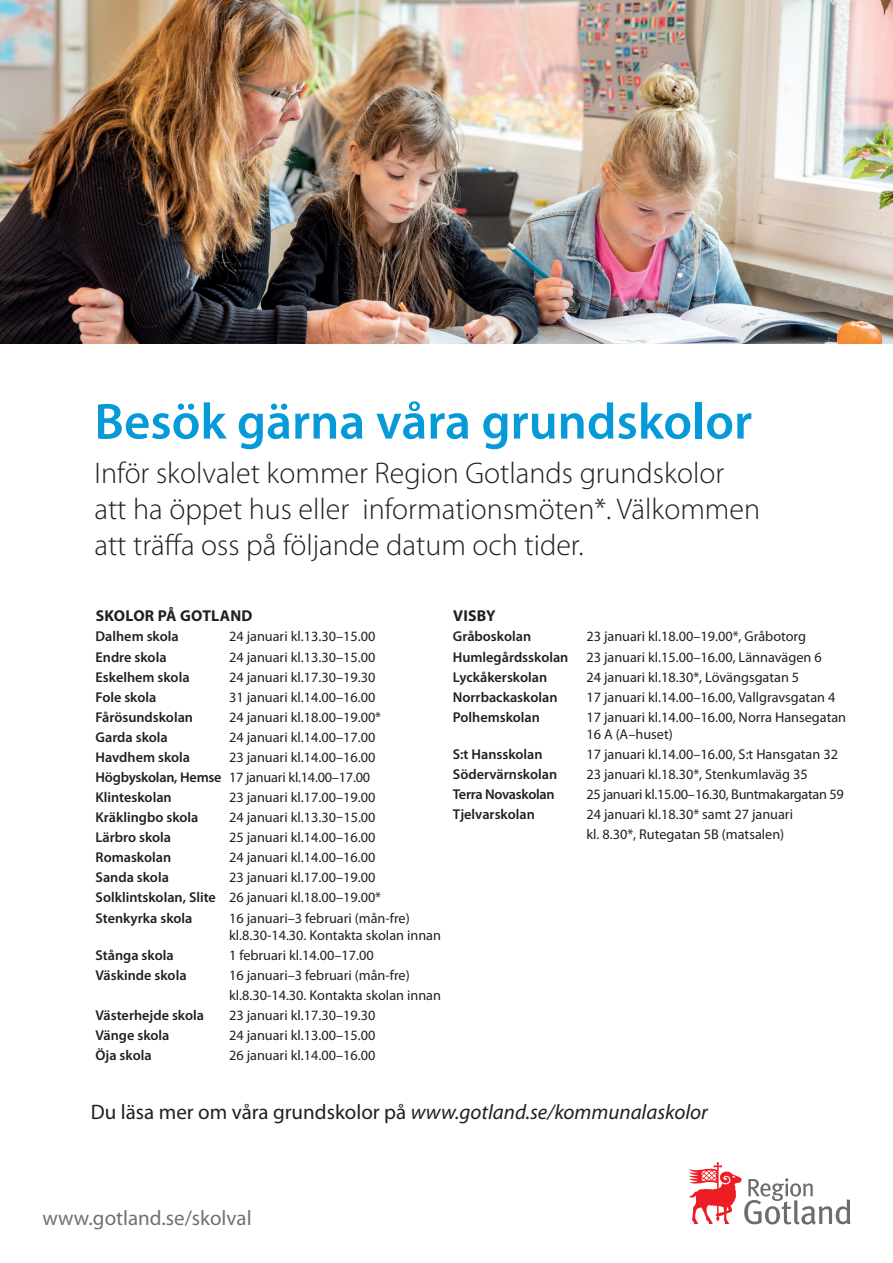
<style>
.page{position:relative;width:893px;height:1263px;background:#fff}
.page>*{position:absolute;margin:0;border:0;box-sizing:border-box;transform-origin:0 0}
.t1{font:600 51px "Myriad Pro";color:#069ad9}
.t2{font:300 30px/36px "Myriad Pro";color:#231f20}
.t3{font:italic 21px "Myriad Pro";color:#231f20}
.t4{font:21px "Myriad Pro";color:#717074}
.t5{font:700 15.75px "Myriad Pro";letter-spacing:.02em;color:#231f20}
.t6{font:14.25px/20.1px "Myriad Pro";color:#231f20}
.t7{font:600 14.25px "Myriad Pro";color:#231f20}
.t8{font:14.25px "Myriad Pro";letter-spacing:-.02em;color:#231f20}
.t9{font:600 14.25px "Myriad Pro";letter-spacing:-.02em;color:#231f20}
.s1{font-weight:600}
.s2{font-style:normal}
</style>
<div class="page">
<svg style="left:689px;top:1162px;width:161px;height:63px"></svg>
<img style="left:0;top:0;width:893px;height:343px">
<h1 class="t1" style="left:94px;top:389px;width:659px">Besök gärna våra grundskolor</h1>
<h2 class="t2" style="left:94px;top:455px;width:667px">Inför skolvalet kommer Region Gotlands grundskolor att ha öppet hus eller informationsmöten*. Välkommen att träffa oss på följande datum och tider.</h2>
<p class="t5" style="left:96px;top:606px;width:158px">SKOLOR PÅ GOTLAND</p>
<p class="t7" style="left:96px;top:628px;width:85px">Dalhem skola</p>
<p class="t6" style="left:229px;top:626px;width:148px">24 januari kl.13.30–15.00</p>
<p class="t7" style="left:96px;top:648px;width:73px">Endre skola</p>
<p class="t6" style="left:229px;top:646px;width:148px">24 januari kl.13.30–15.00</p>
<p class="t7" style="left:96px;top:668px;width:96px">Eskelhem skola</p>
<p class="t6" style="left:229px;top:666px;width:148px">24 januari kl.17.30–19.30</p>
<p class="t7" style="left:96px;top:688px;width:62px">Fole skola</p>
<p class="t6" style="left:229px;top:687px;width:148px">31 januari kl.14.00–16.00</p>
<p class="t7" style="left:96px;top:708px;width:99px">Fårösundskolan</p>
<p class="t6" style="left:229px;top:707px;width:154px">24 januari kl.18.00–19.00*</p>
<p class="t7" style="left:96px;top:728px;width:74px">Garda skola</p>
<p class="t6" style="left:229px;top:727px;width:148px">24 januari kl.14.00–17.00</p>
<p class="t7" style="left:96px;top:748px;width:96px">Havdhem skola</p>
<p class="t6" style="left:96px;top:747px;width:281px;text-indent:133px">23 januari kl.14.00–16.00<br><span class="s1">Högbyskolan, Hemse</span> 17 januari kl.14.00–17.00<br><span class="s1">Klinteskolan</span></p>
<p class="t6" style="left:229px;top:787px;width:148px">23 januari kl.17.00–19.00</p>
<p class="t7" style="left:96px;top:808px;width:104px">Kräklingbo skola</p>
<p class="t6" style="left:229px;top:807px;width:148px">24 januari kl.13.30–15.00</p>
<p class="t7" style="left:96px;top:828px;width:77px">Lärbro skola</p>
<p class="t6" style="left:229px;top:827px;width:148px">25 januari kl.14.00–16.00</p>
<p class="t7" style="left:96px;top:848px;width:77px">Romaskolan</p>
<p class="t6" style="left:229px;top:847px;width:148px">24 januari kl.14.00–16.00</p>
<p class="t7" style="left:96px;top:868px;width:75px">Sanda skola</p>
<p class="t6" style="left:96px;top:867px;width:287px;text-indent:133px">23 januari kl.17.00–19.00<br><span class="s1">Solklintskolan, Slite</span> 26 januari kl.18.00–19.00*<br><span class="s1">Stenkyrka skola</span></p>
<p class="t6" style="left:229px;top:909px;width:214px;line-height:17.1px">16 januari–3 februari (mån-fre) kl.8.30-14.30. Kontakta skolan innan</p>
<p class="t7" style="left:96px;top:946px;width:80px">Stånga skola</p>
<p class="t6" style="left:229px;top:945px;width:146px">1 februari kl.14.00–17.00</p>
<p class="t7" style="left:96px;top:966px;width:93px">Väskinde skola</p>
<p class="t6" style="left:229px;top:965px;width:214px">16 januari–3 februari (mån-fre) kl.8.30-14.30. Kontakta skolan innan</p>
<p class="t7" style="left:96px;top:1006px;width:110px">Västerhejde skola</p>
<p class="t6" style="left:229px;top:1005px;width:148px">23 januari kl.17.30–19.30</p>
<p class="t7" style="left:96px;top:1026px;width:75px">Vänge skola</p>
<p class="t6" style="left:229px;top:1025px;width:148px">24 januari kl.13.00–15.00</p>
<p class="t7" style="left:96px;top:1046px;width:58px">Öja skola</p>
<p class="t6" style="left:229px;top:1045px;width:148px">26 januari kl.14.00–16.00</p>
<p class="t5" style="left:453px;top:606px;width:44px">VISBY</p>
<p class="t7" style="left:453px;top:628px;width:80px">Gråboskolan</p>
<p class="t6" style="left:586px;top:626px;width:221px">23 januari kl.18.00–19.00*, Gråbotorg</p>
<p class="t7" style="left:453px;top:648px;width:117px">Humlegårdsskolan</p>
<p class="t6" style="left:586px;top:646px;width:237px">23 januari kl.15.00–16.00, Lännavägen 6</p>
<p class="t7" style="left:453px;top:668px;width:96px">Lyckåkerskolan</p>
<p class="t6" style="left:586px;top:666px;width:214px">24 januari kl.18.30*, Lövängsgatan 5</p>
<p class="t7" style="left:453px;top:688px;width:106px">Norrbackaskolan</p>
<p class="t6" style="left:586px;top:687px;width:251px">17 januari kl.14.00–16.00, Vallgravsgatan 4</p>
<p class="t7" style="left:453px;top:708px;width:89px">Polhemskolan</p>
<p class="t6" style="left:586px;top:708px;width:261px;line-height:17.1px">17 januari kl.14.00–16.00, Norra Hansegatan<br>16 A (A–huset)</p>
<p class="t7" style="left:453px;top:745px;width:91px">S:t Hansskolan</p>
<p class="t6" style="left:586px;top:744px;width:253px">17 januari kl.14.00–16.00, S:t Hansgatan 32</p>
<p class="t7" style="left:453px;top:765px;width:106px">Södervärnskolan</p>
<p class="t6" style="left:586px;top:764px;width:223px">23 januari kl.18.30*, Stenkumlaväg 35</p>
<p class="t9" style="left:453px;top:785px;width:103px">Terra Novaskolan</p>
<p class="t8" style="left:586px;top:785px;width:259px">25 januari kl.15.00–16.30, Buntmakargatan 59</p>
<p class="t7" style="left:453px;top:805px;width:83px">Tjelvarskolan</p>
<p class="t6" style="left:586px;top:804px;width:208px">24 januari kl.18.30* samt 27 januari kl. 8.30*, Rutegatan 5B (matsalen)</p>
<h3 class="t3" style="left:91px;top:1098px;width:619px"><span class="s2">Du läsa mer om våra grundskolor på</span> www.gotland.se/kommunalaskolor</h3>
<h3 class="t4" style="left:43px;top:1205px;width:211px">www.gotland.se/skolval</h3>
</div>
